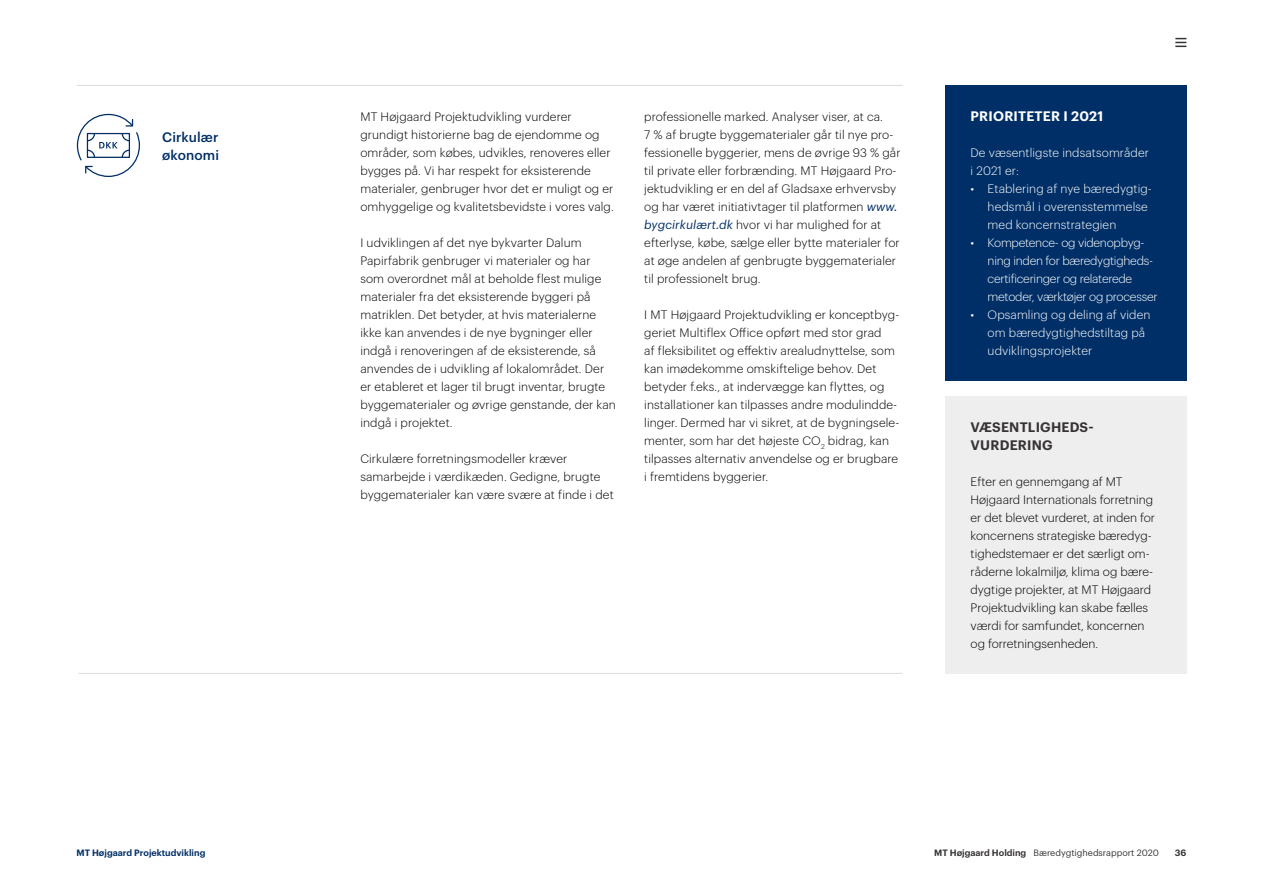
<style>
.page{position:relative;width:1263px;height:893px;background:#fff}
.page>*{position:absolute;margin:0;border:0;box-sizing:border-box;transform-origin:0 0}
.t1{font:600 13.5px/18px "Graphik";letter-spacing:.015em;color:#373334}
.t2{font:600 13.5px "Graphik";letter-spacing:.015em;color:#fff}
.t3{font:500 13.5px/18px "Graphik";letter-spacing:.01em;color:#002f67}
.t4{font:300 12px/18px "Graphik";letter-spacing:.01em;color:#000}
.t5{font:300 12px/18px "Graphik";letter-spacing:.01em;color:#fff}
.t6{font:300 12px/18px "Graphik";letter-spacing:-.02em;color:#fff}
.t7{font:9px "Graphik";color:#373334}
.t8{font:600 9px "Graphik";color:#002f67}
.t9{font:600 9px "Graphik";color:#373334}
.s1{font-weight:400;font-style:italic;color:#002f67}
.s2{font-weight:600}
</style>
<div class="page">
<svg style="left:77px;top:114px;width:63px;height:63px"></svg>
<hr style="left:77px;top:85px;width:825px;height:1px;background:#ddddde">
<hr style="left:79px;top:673px;width:823px;height:1px;background:#ddddde">
<div style="left:945px;top:85px;width:241px;height:296px;background:#002f67"></div>
<div style="left:945px;top:396px;width:241px;height:278px;background:#eee"></div>
<svg style="left:1175px;top:38px;width:11px;height:9px"></svg>
<p class="t3" style="left:162px;top:127px;width:58px">Cirkulær økonomi</p>
<p class="t4" style="left:360px;top:107px;width:255px">MT Højgaard Projektudvikling vurderer grundigt historierne bag de ejendomme og områder, som købes, udvikles, renoveres eller bygges på. Vi har respekt for eksisterende materialer, genbruger hvor det er muligt og er omhyggelige og kvalitetsbevidste i vores valg.</p>
<p class="t4" style="left:360px;top:233px;width:257px">I udviklingen af det nye bykvarter Dalum Papirfabrik genbruger vi materialer og har som overordnet mål at beholde flest mulige materialer fra det eksisterende byggeri på matriklen. Det betyder, at hvis materialerne ikke kan anvendes i de nye bygninger eller indgå i renoveringen af de eksisterende, så anvendes de i udvikling af lokalområdet. Der er etableret et lager til brugt inventar, brugte byggematerialer og øvrige genstande, der kan indgå i projektet.</p>
<p class="t4" style="left:360px;top:449px;width:255px">Cirkulære forretningsmodeller kræver samarbejde i værdikæden. Gedigne, brugte byggematerialer kan være svære at finde i det</p>
<p class="t4" style="left:644px;top:107px;width:258px">professionelle marked. Analyser viser, at ca.<br>7 % af brugte byggematerialer går til nye pro&shy;fessionelle byggerier, mens de øvrige 93 % går til private eller forbrænding. MT Højgaard Pro&shy;jektudvikling er en del af Gladsaxe erhvervsby og har været initiativtager til platformen <span class="s1">www. bygcirkulært.dk</span> hvor vi har mulighed for at efterlyse, købe, sælge eller bytte materialer for at øge andelen af genbrugte byggematerialer til professionelt brug.</p>
<p class="t4" style="left:644px;top:305px;width:257px">I MT Højgaard Projektudvikling er konceptbyg&shy;geriet Multiflex Office opført med stor grad<br>af fleksibilitet og effektiv arealudnyttelse, som kan imødekomme omskiftelige behov. Det betyder f.eks., at indervægge kan flyttes, og installationer kan tilpasses andre modulindde&shy;linger. Dermed har vi sikret, at de bygningsele&shy;menter, som har det højeste CO<sub>2</sub> bidrag, kan tilpasses alternativ anvendelse og er brugbare i fremtidens byggerier.</p>
<p class="t2" style="left:971px;top:106px;width:134px">PRIORITETER I 2021</p>
<p class="t5" style="left:971px;top:143px;width:180px">De væsentligste indsatsområder i 2021 er:</p>
<p class="t5" style="left:988px;top:179px;width:166px;text-indent:-17px">• Etablering af nye bæredygtig&shy;hedsmål i overensstemmelse med koncernstrategien</p>
<p class="t6" style="left:988px;top:233px;width:172px;text-indent:-17px">• Kompetence- og videnopbyg&shy;ning inden for bæredygtigheds&shy;certificeringer og relaterede metoder, værktøjer og processer</p>
<p class="t5" style="left:988px;top:305px;width:164px;text-indent:-17px">• Opsamling og deling af viden om bæredygtighedstiltag på udviklingsprojekter</p>
<p class="t1" style="left:971px;top:417px;width:125px">VÆSENTLIGHEDS-<br>VURDERING</p>
<p class="t4" style="left:971px;top:472px;width:186px">Efter en gennemgang af MT<br>Højgaard Internationals forretning er det blevet vurderet, at inden for koncernens strategiske bæredyg&shy;tighedstemaer er det særligt om&shy;råderne lokalmiljø, klima og bære&shy;dygtige projekter, at MT Højgaard<br>Projektudvikling kan skabe fælles værdi for samfundet, koncernen og forretningsenheden.</p>
<p class="t8" style="left:77px;top:845px;width:130px">MT Højgaard Projektudvikling</p>
<p class="t7" style="left:934px;top:846px;width:226px"><span class="s2">MT Højgaard Holding</span> Bæredygtighedsrapport 2020</p>
<p class="t9" style="left:1175px;top:845px;width:13px">36</p>
</div>
